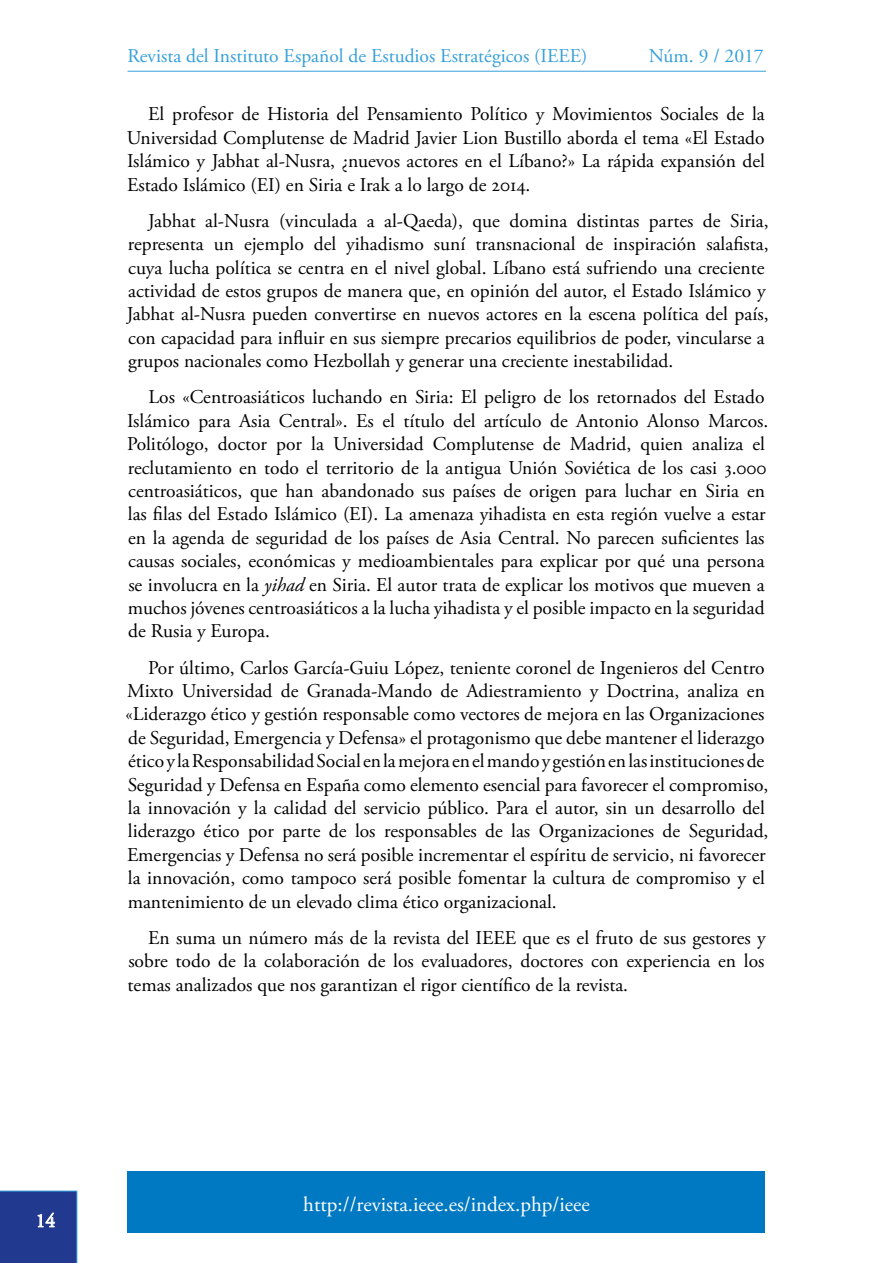
<style>
.page{position:relative;width:893px;height:1263px;background:#fff}
.page>*{position:absolute;margin:0;border:0;box-sizing:border-box;transform-origin:0 0}
.t1{font:21px "Adobe Garamond Pro";color:#fff}
.IEEE_parrafoNormal{font:19.5px/23.4px "Adobe Garamond Pro";color:#000}
.t2{font:19.5px "Adobe Garamond Pro";color:#359fda}
.t3{font:19.5px "Adobe Garamond Pro";color:#fff}
.s1{font-style:italic}
</style>
<div class="page">
<div style="left:128px;top:1171px;width:637px;height:62px;background:#0079c2"></div>
<div style="left:0;top:1191px;width:77px;height:72px;background:#213a8f"></div>
<hr style="left:128px;top:71px;width:638px;height:1px;background:#359fda">
<p class="t2" style="left:128px;top:44px;width:461px">Revista del Instituto Español de Estudios Estratégicos (IEEE)</p>
<p class="t2" style="left:649px;top:44px;width:116px">Núm. 9 / 2017</p>
<p class="IEEE_parrafoNormal" style="left:127px;top:103px;width:640px;text-align:justify;text-indent:22px">El profesor de Historia del Pensamiento Político y Movimientos Sociales de la Universidad Complutense de Madrid Javier Lion Bustillo aborda el tema «El Estado Islámico y Jabhat al-Nusra, ¿nuevos actores en el Líbano?» La rápida expansión del Estado Islámico (EI) en Siria e Irak a lo largo de 2014.</p>
<p class="IEEE_parrafoNormal" style="left:127px;top:210px;width:643px;text-indent:21px">Jabhat al-Nusra (vinculada a al-Qaeda), que domina distintas partes de Siria, representa un ejemplo del yihadismo suní transnacional de inspiración salafista, cuya lucha política se centra en el nivel global. Líbano está sufriendo una creciente actividad de estos grupos de manera que, en opinión del autor, el Estado Islámico y Jabhat al-Nusra pueden convertirse en nuevos actores en la escena política del país, con capacidad para influir en sus siempre precarios equilibrios de poder, vincularse a grupos nacionales como Hezbollah y generar una creciente inestabilidad.</p>
<p class="IEEE_parrafoNormal" style="left:127px;top:386px;width:643px;text-indent:21px">Los «Centroasiáticos luchando en Siria: El peligro de los retornados del Estado Islámico para Asia Central». Es el título del artículo de Antonio Alonso Marcos.<br>Politólogo, doctor por la Universidad Complutense de Madrid, quien analiza el reclutamiento en todo el territorio de la antigua Unión Soviética de los casi 3.000 centroasiáticos, que han abandonado sus países de origen para luchar en Siria en las filas del Estado Islámico (EI). La amenaza yihadista en esta región vuelve a estar en la agenda de seguridad de los países de Asia Central. No parecen suficientes las causas sociales, económicas y medioambientales para explicar por qué una persona se involucra en la <span class="s1">yihad</span> en Siria. El autor trata de explicar los motivos que mueven a muchos jóvenes centroasiáticos a la lucha yihadista y el posible impacto en la seguridad de Rusia y Europa.</p>
<p class="IEEE_parrafoNormal" style="left:125px;top:656px;width:644px;text-indent:23px">Por último, Carlos García-Guiu López, teniente coronel de Ingenieros del Centro Mixto Universidad de Granada-Mando de Adiestramiento y Doctrina, analiza en «Liderazgo ético y gestión responsable como vectores de mejora en las Organizaciones de Seguridad, Emergencia y Defensa» el protagonismo que debe mantener el liderazgo ético y la Responsabilidad Social en la mejora en el mando y gestión en las instituciones de Seguridad y Defensa en España como elemento esencial para favorecer el compromiso, la innovación y la calidad del servicio público. Para el autor, sin un desarrollo del liderazgo ético por parte de los responsables de las Organizaciones de Seguridad, Emergencias y Defensa no será posible incrementar el espíritu de servicio, ni favorecer la innovación, como tampoco será posible fomentar la cultura de compromiso y el mantenimiento de un elevado clima ético organizacional.</p>
<p class="IEEE_parrafoNormal" style="left:128px;top:926px;width:640px;text-align:justify;text-indent:21px">En suma un número más de la revista del IEEE que es el fruto de sus gestores y sobre todo de la colaboración de los evaluadores, doctores con experiencia en los temas analizados que nos garantizan el rigor científico de la revista.</p>
<p class="t3" style="left:36px;top:1209px;width:21px">14</p>
<p class="t1" style="left:303px;top:1191px;width:288px">http://revista.ieee.es/index.php/ieee</p>
</div>
